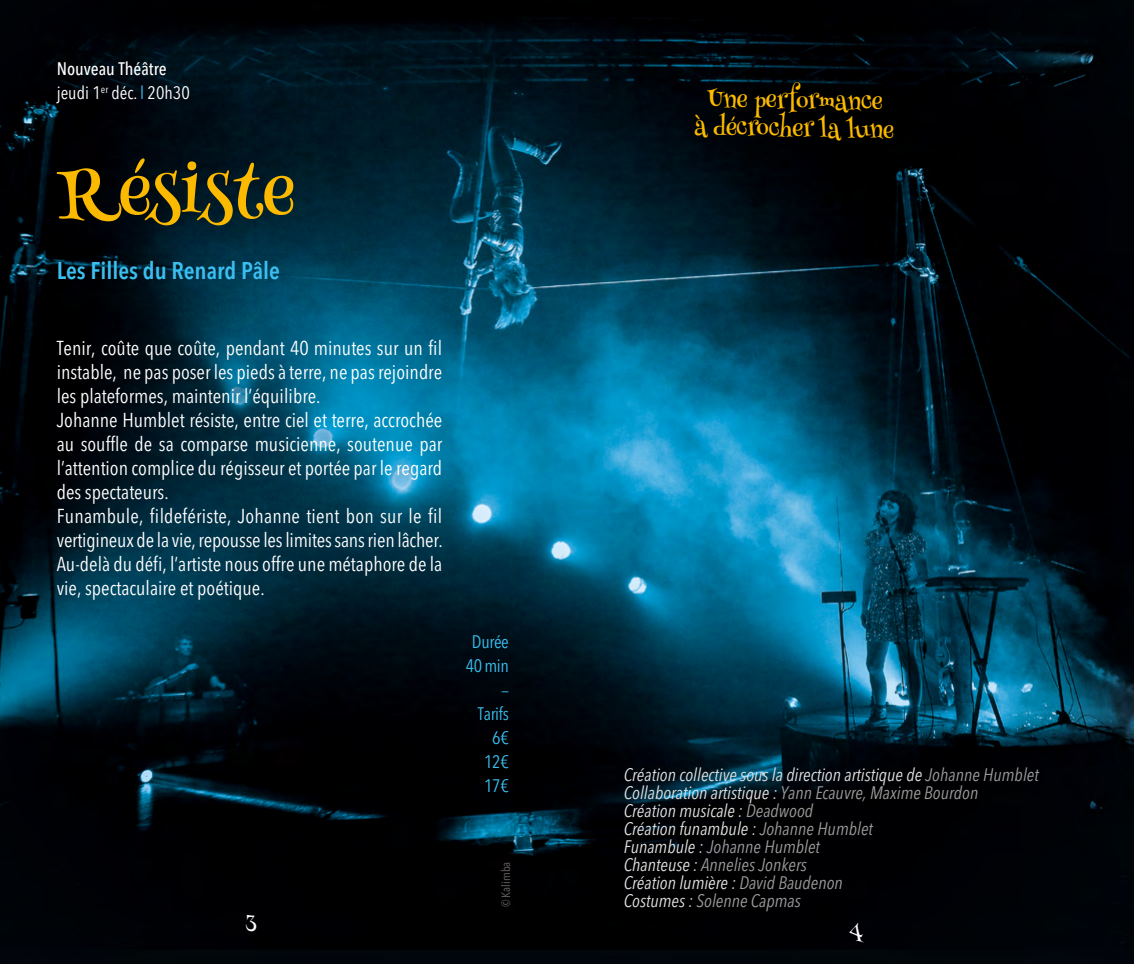
<style>
.page{position:relative;width:1134px;height:964px;background:#fff}
.page>*{position:absolute;margin:0;border:0;box-sizing:border-box;transform-origin:0 0}
.t1{font:72px "Henny Penny";letter-spacing:-.005em;color:#fbba00}
.t2{font:24px/28px "Henny Penny";color:#fbba00;text-align:center}
.t3{font:600 condensed 24px "Avenir Next";color:#3abff0}
.t4{font:condensed 20px/24px "Avenir Next";color:#fff}
.t5{font:20px "Henny Penny";color:#fff}
.t6{font:italic condensed 18px/18px "Avenir Next";color:#e3e3e3}
.t7{font:condensed 18px/24px "Avenir Next";color:#fff}
.t8{font:condensed 18px/24px "Avenir Next";letter-spacing:-.02em;color:#3abff0;text-align:center}
.t9{font:condensed 16px "Avenir Next";color:#3abff0}
.t10{font:500 condensed 12px "Avenir Next";color:#575756}
.s1{font-weight:500}
.s2{color:#3abff0}
.s3{color:#9d9d9c}
</style>
<div class="page">
<img style="left:0;top:0;width:1134px;height:964px">
<p class="t7" style="left:57px;top:56px;width:135px"><span class="s1">Nouveau Théâtre </span>jeudi 1<sup>er</sup> déc. <span class="s2">l</span> 20h30</p>
<h1 class="t1" style="left:57px;top:151px;width:239px">RÉSISTE</h1>
<p class="t3" style="left:57px;top:256px;width:225px">Les Filles du Renard Pâle</p>
<p class="t4" style="left:57px;top:335px;width:388px">Tenir, coûte que coûte, pendant 40 minutes sur un fil instable, ne pas poser les pieds à terre, ne pas rejoindre les plateformes, maintenir l’équilibre.<br>Johanne Humblet résiste, entre ciel et terre, accrochée au souffle de sa comparse musicienne, soutenue par l’attention complice du régisseur et portée par le regard des spectateurs.<br>Funambule, fildefériste, Johanne tient bon sur le fil vertigineux de la vie, repousse les limites sans rien lâcher.<br>Au-delà du défi, l’artiste nous offre une métaphore de la vie, spectaculaire et poétique.</p>
<p class="t8" style="left:466px;top:630px;width:45px">Durée<br>40 min</p>
<p class="t9" style="left:501px;top:681px;width:9px">—</p>
<p class="t8" style="left:478px;top:702px;width:32px;text-align:right">Tarifs<br>6€<br>12€<br>17€</p>
<p class="t5" style="left:246px;top:911px;width:12px">3</p>
<p class="t10" style="left:499px;top:907px;width:47px;rotate:-90deg">© Kalimba</p>
<p class="t2" style="left:695px;top:85px;width:200px;rotate:1deg">UNE PERFORMANCE<br>À DÉCROCHER LA LUNE</p>
<p class="t6" style="left:624px;top:765px;width:417px">Création collective sous la direction artistique de <span class="s3">Johanne Humblet </span>Collaboration artistique : <span class="s3">Yann Ecauvre, Maxime Bourdon<br></span>Création musicale : <span class="s3">Deadwood<br></span>Création funambule : <span class="s3">Johanne Humblet<br></span>Funambule : <span class="s3">Johanne Humblet<br></span>Chanteuse : <span class="s3">Annelies Jonkers<br></span>Création lumière : <span class="s3">David Baudenon<br></span>Costumes : <span class="s3">Solenne Capmas</span></p>
<p class="t5" style="left:849px;top:921px;width:16px">4</p>
</div>
